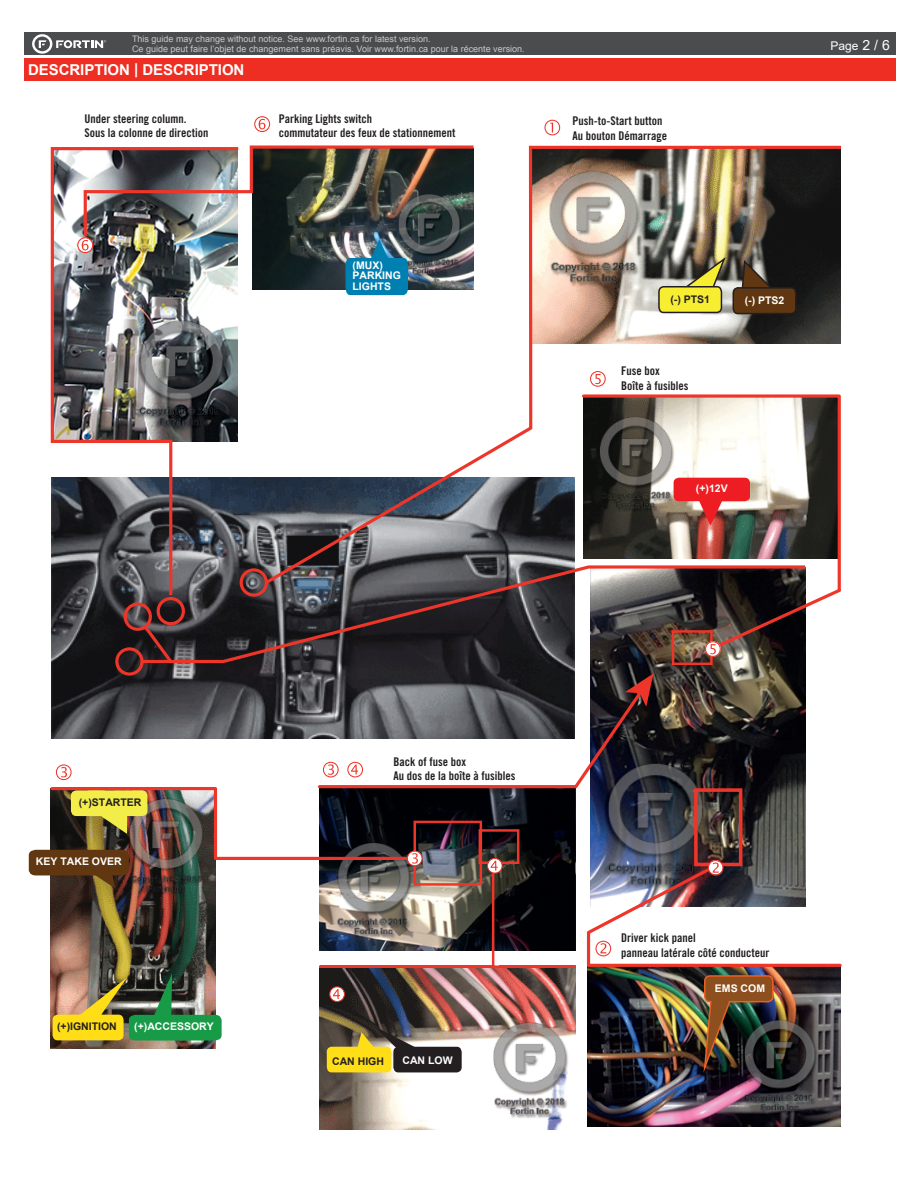
<style>
.page{position:relative;width:918px;height:1188px;background:#fff}
.page>*{position:absolute;margin:0;border:0;box-sizing:border-box;transform-origin:0 0}
.t1{font:700 15px "Arial";letter-spacing:-.005em;color:#fff}
.t2{font:12px/14.4px "Trade Gothic LT Std Bd Cn 20";color:#231f20}
.t3{font:12px "Arial";color:#fff}
.t4{font:700 10.5px/10.5px "Arial";color:#fff}
.t5{font:700 10.5px "Arial";color:#231f20}
.t6{font:9px/9.8px "Arial";color:#c7c8ca}
.s1{font-size:13.95px}
</style>
<div class="page">
<div style="left:24px;top:33px;width:872px;height:22px;background:#4b4c4d"></div>
<div style="left:24px;top:58px;width:872px;height:23px;background:#ee2e22"></div>
<svg style="left:32px;top:34px;width:74px;height:20px"></svg>
<img style="left:52px;top:477px;width:522px;height:196px">
<img style="left:590px;top:665px;width:215px;height:8px">
<svg style="left:544px;top:120px;width:16px;height:15px"></svg>
<svg style="left:254px;top:116px;width:16px;height:16px"></svg>
<img style="left:320px;top:1078px;width:247px;height:51px">
<img style="left:50px;top:147px;width:191px;height:451px">
<svg style="left:262px;top:145px;width:579px;height:441px"></svg>
<svg style="left:677px;top:257px;width:49px;height:35px"></svg>
<svg style="left:740px;top:260px;width:41px;height:27px"></svg>
<div style="left:733px;top:288px;width:63px;height:26px;background:#603711;border-radius:5px"></div>
<div style="left:733px;top:287px;width:64px;height:27px;border:2px solid #231f20;border-radius:5px"></div>
<div style="left:659px;top:287px;width:62px;height:25px;background:#f7ee31;border-radius:5px"></div>
<div style="left:658px;top:286px;width:64px;height:27px;border:2px solid #231f20;border-radius:5px"></div>
<img style="left:587px;top:1078px;width:253px;height:48px">
<div style="left:674px;top:478px;width:76px;height:23px;background:#ee1d23;border-radius:5px"></div>
<svg style="left:698px;top:501px;width:25px;height:25px"></svg>
<div style="left:115px;top:647px;width:29px;height:29px;border:3px solid #ee3529;border-radius:50%"></div>
<div style="left:124px;top:603px;width:28px;height:28px;border:3px solid #ee3529;border-radius:50%"></div>
<svg style="left:141px;top:564px;width:667px;height:101px;background:#4a4042"></svg>
<hr style="left:142px;top:660px;width:29px;height:3px;background:#ee3529">
<svg style="left:671px;top:586px;width:170px;height:80px"></svg>
<img style="left:77px;top:145px;width:400px;height:150px">
<img style="left:29px;top:673px;width:813px;height:405px">
<p class="t6" style="left:132px;top:34px;width:394px">This guide may change without notice. See www.fortin.ca for latest version.<br>Ce guide peut faire l’objet de changement sans préavis. Voir www.fortin.ca pour la récente version.</p>
<p class="t1" style="left:28px;top:59px;width:218px">DESCRIPTION | DESCRIPTION</p>
<p class="t2" style="left:84px;top:111px;width:125px">Under steering column.<br>Sous la colonne de direction</p>
<p class="t2" style="left:279px;top:111px;width:178px">Parking Lights switch<br>commutateur des feux de stationnement</p>
<p class="t2" style="left:572px;top:114px;width:96px">Push-to-Start button<br>Au bouton Démarrage</p>
<p class="t4" style="left:353px;top:260px;width:50px">(MUX)<br>PARKING<br>LIGHTS</p>
<p class="t5" style="left:670px;top:292px;width:41px">(-) PTS1</p>
<p class="t4" style="left:745px;top:295px;width:41px">(-) PTS2</p>
<p class="t2" style="left:621px;top:364px;width:69px">Fuse box<br>Boîte à fusibles</p>
<p class="t4" style="left:696px;top:483px;width:33px">(+)12V</p>
<p class="t3" style="left:831px;top:38px;width:61px">Page <span class="s1">2 / 6</span></p>
<p class="t5" style="left:79px;top:795px;width:64px">(+)STARTER</p>
<p class="t4" style="left:36px;top:856px;width:87px">KEY TAKE OVER</p>
<p class="t5" style="left:57px;top:1019px;width:61px">(+)IGNITION</p>
<p class="t4" style="left:134px;top:1021px;width:81px">(+)ACCESSORY</p>
<p class="t2" style="left:394px;top:754px;width:123px">Back of fuse box<br>Au dos de la boîte à fusibles</p>
<p class="t5" style="left:332px;top:1053px;width:53px">CAN HIGH</p>
<p class="t4" style="left:403px;top:1056px;width:52px">CAN LOW</p>
<p class="t2" style="left:621px;top:931px;width:150px">Driver kick panel<br>panneau latérale côté conducteur</p>
<p class="t4" style="left:715px;top:983px;width:52px">EMS COM</p>
</div>
